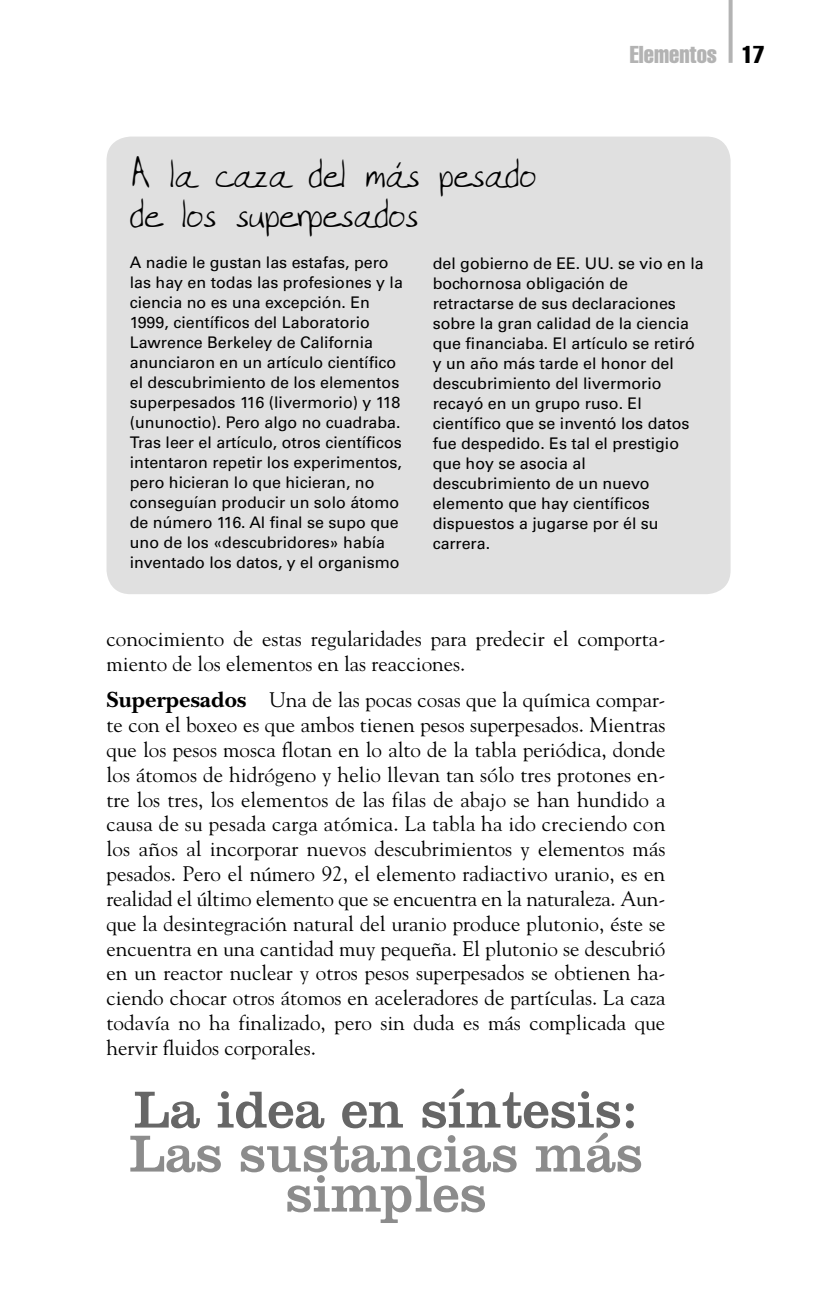
<style>
.page{position:relative;width:824px;height:1303px;background:#fff}
.page>*{position:absolute;margin:0;border:0;box-sizing:border-box;transform-origin:0 0}
.t1{font:54px/40px "Clarendon LT Std";color:#8c8c8c;text-align:center}
.t2{font:54px "Clarendon LT Std";color:#666}
.t3{font:48px/40px "Newells Hand";color:#000}
.t4{font:24px "Helvetica LT Std Comp";color:#b3b3b3}
.t5{font:21px/24.8px "Goudy Std";color:#000}
.t6{font:16px/20px "Univers LT Std";color:#000}
.s1{color:#000}
.s2{font-family:"New Baskerville Std";font-weight:700;font-size:23px}
</style>
<div class="page">
<svg style="left:728px;top:0;width:4px;height:63px"></svg>
<div style="left:106px;top:137px;width:624px;height:457px;background:#e0e0e0;border-radius:24px"></div>
<h2 class="t3" style="left:129px;top:151px;width:407px">A la caza del más pesado de los superpesados</h2>
<p class="t4" style="left:630px;top:40px;width:136px">Elementos <span class="s1">17</span></p>
<p class="t6" style="left:130px;top:252px;width:274px">A nadie le gustan las estafas, pero las hay en todas las profesiones y la ciencia no es una excepción. En 1999, científicos del Laboratorio Lawrence Berkeley de California anunciaron en un artículo científico el descubrimiento de los elementos superpesados 116 (livermorio) y 118 (ununoctio). Pero algo no cuadraba.<br>Tras leer el artículo, otros científicos intentaron repetir los experimentos, pero hicieran lo que hicieran, no conseguían producir un solo átomo de número 116. Al final se supo que uno de los «descubridores» había inventado los datos, y el organismo</p>
<p class="t6" style="left:432px;top:254px;width:272px">del gobierno de EE. UU. se vio en la bochornosa obligación de retractarse de sus declaraciones sobre la gran calidad de la ciencia que financiaba. El artículo se retiró y un año más tarde el honor del descubrimiento del livermorio recayó en un grupo ruso. El científico que se inventó los datos fue despedido. Es tal el prestigio que hoy se asocia al descubrimiento de un nuevo elemento que hay científicos dispuestos a jugarse por él su carrera.</p>
<p class="t5" style="left:106px;top:626px;width:560px">conocimiento de estas regularidades para predecir el comporta&shy;miento de los elementos en las reacciones.</p>
<p class="t5" style="left:106px;top:688px;width:560px;text-align:justify"><span class="s2">Superpesados</span> Una de las pocas cosas que la química compar&shy;te con el boxeo es que ambos tienen pesos superpesados. Mientras que los pesos mosca flotan en lo alto de la tabla periódica, donde los átomos de hidrógeno y helio llevan tan sólo tres protones en&shy;tre los tres, los elementos de las filas de abajo se han hundido a causa de su pesada carga atómica. La tabla ha ido creciendo con los años al incorporar nuevos descubrimientos y elementos más pesados. Pero el número 92, el elemento radiactivo uranio, es en realidad el último elemento que se encuentra en la naturaleza. Aun&shy;que la desintegración natural del uranio produce plutonio, éste se encuentra en una cantidad muy pequeña. El plutonio se descubrió en un reactor nuclear y otros pesos superpesados se obtienen ha&shy;ciendo chocar otros átomos en aceleradores de partículas. La caza todavía no ha finalizado, pero sin duda es más complicada que hervir fluidos corporales.</p>
<h1 class="t2" style="left:134px;top:1092px;width:505px">La idea en síntesis:</h1>
<h1 class="t1" style="left:129px;top:1139px;width:515px">Las sustancias más simples</h1>
</div>
